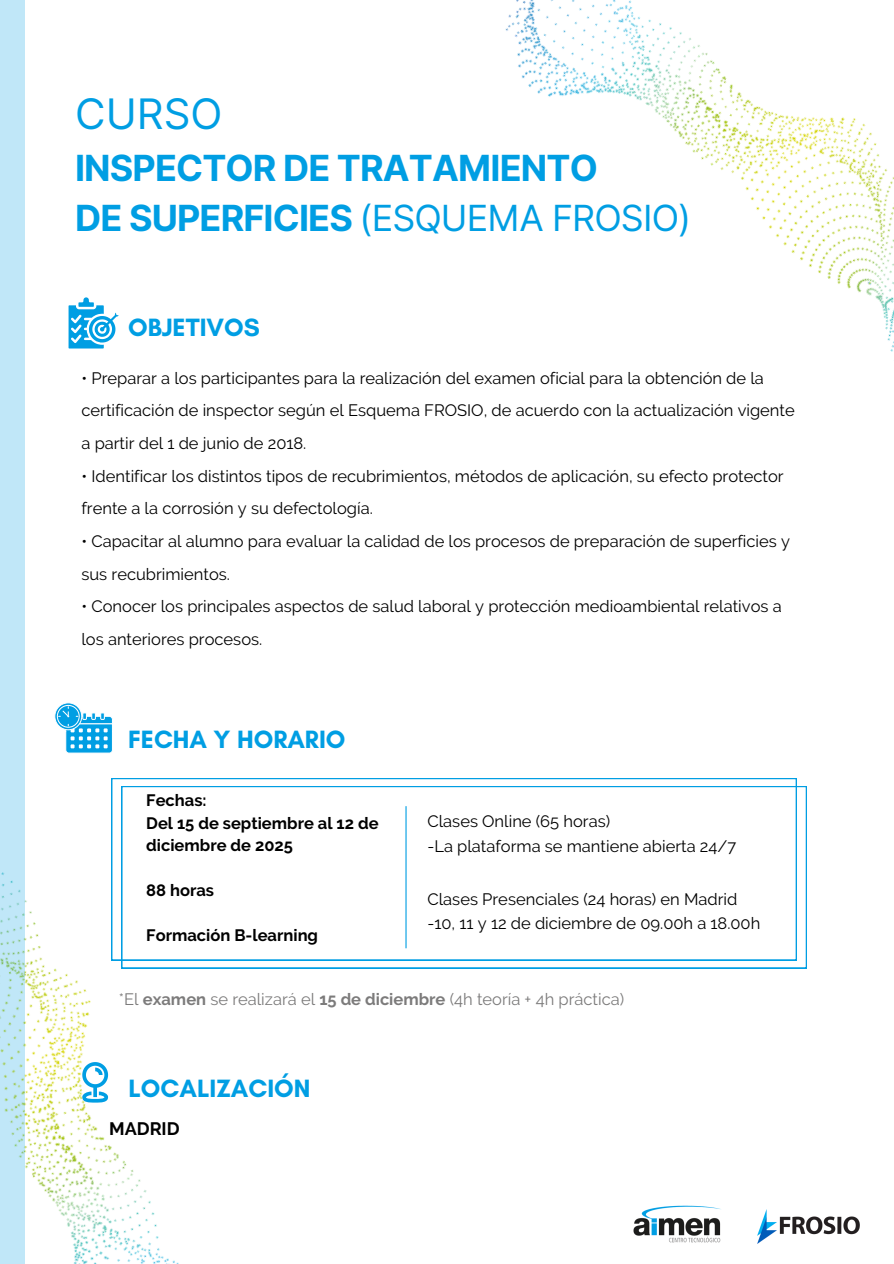
<style>
.page{position:relative;width:894px;height:1264px;background:#fff}
.page>*{position:absolute;margin:0;border:0;box-sizing:border-box;transform-origin:0 0}
.t1{font:42px "Inter";color:#009ee3}
.t2{font:700 36px/49.5px "Inter";letter-spacing:-.025em;color:#009ee3}
.t3{font:700 25.5px "Glacial Indifference";color:#009ee3}
.t4{font:700 18px "Raleway";color:#000}
.t5{font:16.5px/32.7px "Raleway";color:#000}
.t6{font:700 16.5px/22.5px "Raleway";color:#000}
.t7{font:16.5px "Raleway";color:#7c7b7b}
.s1{font-weight:400}
.s2{font-weight:700}
</style>
<div class="page">
<img style="left:25px;top:900px;width:479px;height:363px">
<div style="left:0;top:0;width:25px;height:1263px;background:#c0e7f8"></div>
<svg style="left:68px;top:297px;width:51px;height:51px"></svg>
<svg style="left:54px;top:702px;width:59px;height:51px"></svg>
<img style="left:505px;top:0;width:388px;height:352px">
<svg style="left:121px;top:786px;width:685px;height:182px"></svg>
<svg style="left:111px;top:778px;width:685px;height:182px"></svg>
<hr style="left:405px;top:806px;width:1px;height:142px;background:#009ee3">
<svg style="left:82px;top:1062px;width:26px;height:40px"></svg>
<img style="left:633px;top:1205px;width:88px;height:38px">
<img style="left:757px;top:1209px;width:102px;height:34px">
<h3 class="t1" style="left:75px;top:89px;width:149px">CURSO</h3>
<p class="t2" style="left:75px;top:143px;width:617px">INSPECTOR DE TRATAMIENTO<br>DE SUPERFICIES <span class="s1">(ESQUEMA FROSIO)</span></p>
<p class="t3" style="left:128px;top:312px;width:133px">OBJETIVOS</p>
<p class="t5" style="left:81px;top:361px;width:714px">• Preparar a los participantes para la realización del examen oficial para la obtención de la certificación de inspector según el Esquema FROSIO, de acuerdo con la actualización vigente a partir del 1 de junio de 2018.</p>
<p class="t5" style="left:81px;top:459px;width:703px">• Identificar los distintos tipos de recubrimientos, métodos de aplicación, su efecto protector frente a la corrosión y su defectología.</p>
<p class="t5" style="left:81px;top:524px;width:710px">• Capacitar al alumno para evaluar la calidad de los procesos de preparación de superficies y sus recubrimientos.</p>
<p class="t5" style="left:81px;top:590px;width:701px">• Conocer los principales aspectos de salud laboral y protección medioambiental relativos a los anteriores procesos.</p>
<h3 class="t3" style="left:128px;top:723px;width:219px">FECHA Y HORARIO</h3>
<p class="t6" style="left:146px;top:789px;width:234px">Fechas:<br>Del 15 de septiembre al 12 de diciembre de 2025</p>
<h3 class="t6" style="left:146px;top:879px;width:69px">88 horas</h3>
<h5 class="t6" style="left:146px;top:924px;width:173px">Formación B-learning</h5>
<h5 class="t5" style="left:427px;top:804px;width:184px">Clases Online (65 horas)</h5>
<h5 class="t5" style="left:427px;top:829px;width:310px">-La plataforma se mantiene abierta 24/7</h5>
<p class="t5" style="left:427px;top:882px;width:311px">Clases Presenciales (24 horas) en Madrid</p>
<p class="t5" style="left:427px;top:907px;width:334px">-10, 11 y 12 de diciembre de 09.00h a 18.00h</p>
<p class="t7" style="left:119px;top:989px;width:506px">*El <span class="s2">examen</span> se realizará el <span class="s2">15 de diciembre</span> (4h teoría + 4h práctica)</p>
<p class="t3" style="left:128px;top:1072px;width:184px">LOCALIZACIÓN</p>
<p class="t4" style="left:109px;top:1118px;width:72px">MADRID</p>
</div>
